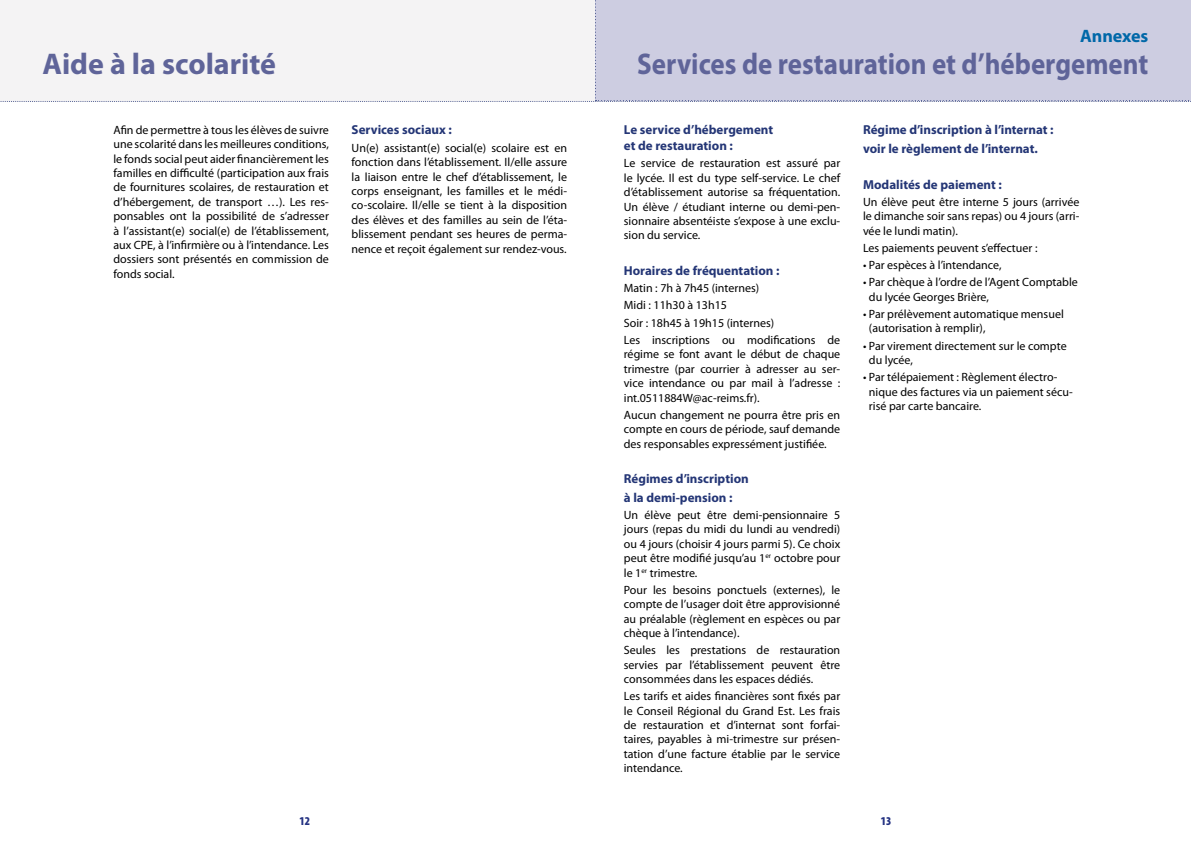
<style>
.page{position:relative;width:1191px;height:842px;background:#fff}
.page>*{position:absolute;margin:0;border:0;box-sizing:border-box;transform-origin:0 0}
.t1{font:700 30px "Myriad Pro";color:#5f6499;scale:.9 1}
.t2{font:700 30px "Myriad Pro";color:#5f6499}
.t3{font:700 18px "Myriad Pro";letter-spacing:-.005em;color:#0068a8}
.t4{font:700 13px/18.4px "Myriad Pro";color:#243676}
.t5{font:12px/14.4px "Myriad Pro";color:#000;text-align:justify}
.t6{font:900 condensed 12px "Myriad Pro";color:#243282}
</style>
<div class="page">
<svg style="left:0;top:0;width:1191px;height:102px"></svg>
<h2 class="t3" style="left:1080px;top:24px;width:70px">Annexes</h2>
<h1 class="t2" style="left:43px;top:44px;width:235px">Aide à la scolarité</h1>
<h1 class="t1" style="left:637px;top:44px;width:569px">Services de restauration et d’hébergement</h1>
<p class="t5" style="left:113px;top:122px;width:217px">Afin de permettre à tous les élèves de suivre une scolarité dans les meilleures conditions, le fonds social peut aider financièrement les familles en difficulté (participation aux frais de fournitures scolaires, de restauration et d’hébergement, de transport …). Les res&shy;ponsables ont la possibilité de s’adresser à l’assistant(e) social(e) de l’établissement, aux CPE, à l’infirmière ou à l’intendance. Les dossiers sont présentés en commission de fonds social.</p>
<p class="t4" style="left:351px;top:120px;width:102px">Services sociaux :</p>
<p class="t5" style="left:351px;top:140px;width:217px">Un(e) assistant(e) social(e) scolaire est en fonction dans l’établissement. Il/elle assure la liaison entre le chef d’établissement, le corps enseignant, les familles et le médi&shy;co-scolaire. Il/elle se tient à la disposition des élèves et des familles au sein de l’éta&shy;blissement pendant ses heures de perma&shy;nence et reçoit également sur rendez-vous.</p>
<p class="t4" style="left:624px;top:122px;width:151px;line-height:15.6px">Le service d’hébergement et de restauration :</p>
<p class="t5" style="left:624px;top:156px;width:218px">Le service de restauration est assuré par le lycée. Il est du type self-service. Le chef d’établissement autorise sa fréquentation.<br>Un élève / étudiant interne ou demi-pen&shy;sionnaire absentéiste s’expose à une exclu&shy;sion du service.</p>
<p class="t4" style="left:624px;top:261px;width:157px">Horaires de fréquentation :</p>
<p class="t5" style="left:624px;top:279px;width:218px;line-height:17.2px;text-align:left">Matin : 7h à 7h45 (internes)<br>Midi : 11h30 à 13h15<br>Soir : 18h45 à 19h15 (internes)<br>Les inscriptions ou modifications de</p>
<p class="t5" style="left:624px;top:347px;width:218px">régime se font avant le début de chaque trimestre (par courrier à adresser au ser&shy;vice intendance ou par mail à l’adresse : int.0511884W@ac-reims.fr).</p>
<p class="t5" style="left:624px;top:407px;width:218px">Aucun changement ne pourra être pris en compte en cours de période, sauf demande des responsables expressément justifiée.</p>
<p class="t4" style="left:624px;top:469px;width:126px">Régimes d’inscription à la demi-pension :</p>
<p class="t5" style="left:624px;top:507px;width:218px">Un élève peut être demi-pensionnaire 5 jours (repas du midi du lundi au vendredi) ou 4 jours (choisir 4 jours parmi 5). Ce choix peut être modifié jusqu’au 1<sup>er</sup> octobre pour le 1<sup>er</sup> trimestre.</p>
<p class="t5" style="left:624px;top:582px;width:218px">Pour les besoins ponctuels (externes), le compte de l’usager doit être approvisionné au préalable (règlement en espèces ou par chèque à l’intendance).</p>
<p class="t5" style="left:624px;top:643px;width:218px">Seules les prestations de restauration servies par l’établissement peuvent être consommées dans les espaces dédiés.</p>
<p class="t5" style="left:624px;top:689px;width:218px">Les tarifs et aides financières sont fixés par le Conseil Régional du Grand Est. Les frais de restauration et d’internat sont forfai&shy;taires, payables à mi-trimestre sur présen&shy;tation d’une facture établie par le service intendance.</p>
<p class="t4" style="left:863px;top:120px;width:192px">Régime d’inscription à l’internat : voir le règlement de l’internat.</p>
<p class="t4" style="left:863px;top:175px;width:140px">Modalités de paiement :</p>
<p class="t5" style="left:863px;top:194px;width:218px">Un élève peut être interne 5 jours (arrivée le dimanche soir sans repas) ou 4 jours (arri&shy;vée le lundi matin).</p>
<p class="t5" style="left:863px;top:240px;width:176px">Les paiements peuvent s’effectuer :</p>
<p class="t5" style="left:863px;top:258px;width:140px">• Par espèces à l’intendance,</p>
<p class="t5" style="left:869px;top:275px;width:210px;text-indent:-6px">• Par chèque à l’ordre de l’Agent Comptable du lycée Georges Brière,</p>
<p class="t5" style="left:869px;top:307px;width:196px;text-indent:-6px">• Par prélèvement automatique mensuel (autorisation à remplir),</p>
<p class="t5" style="left:869px;top:338px;width:199px;text-indent:-6px">• Par virement directement sur le compte du lycée,</p>
<p class="t5" style="left:869px;top:370px;width:205px;text-align:left;text-indent:-6px">• Par télépaiement : Règlement électro&shy;nique des factures via un paiement sécu&shy;risé par carte bancaire.</p>
<p class="t6" style="left:299px;top:813px;width:12px">12</p>
<p class="t6" style="left:880px;top:813px;width:12px">13</p>
</div>
